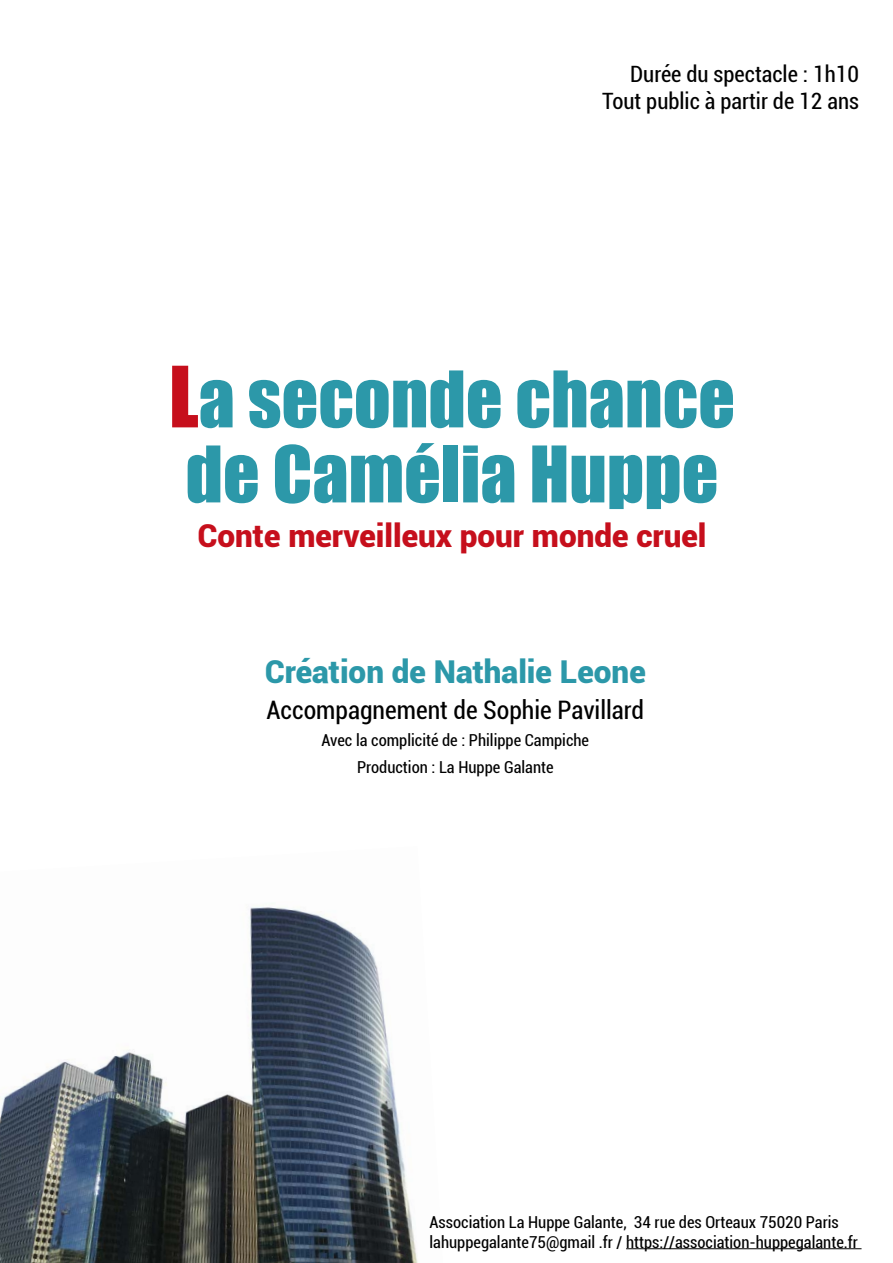
<style>
.page{position:relative;width:893px;height:1263px;background:#fff}
.page>*{position:absolute;margin:0;border:0;box-sizing:border-box;transform-origin:0 0}
.t1{font:72px/75px "Impact";color:#2c98a9}
.t2{font:900 31.5px "Roboto";color:#c60f1c}
.t3{font:900 31.5px "Roboto";color:#2c98a9}
.t4{font:condensed 25.5px "Roboto";color:#000}
.t5{font:condensed 22.5px/27px "Roboto";color:#000;text-align:right}
.t6{font:condensed 16.5px/27px "Roboto";color:#000;text-align:center}
.s1{font-size:78px;color:#c60f1c}
</style>
<div class="page">
<img style="left:0;top:907px;width:418px;height:356px">
<hr style="left:626px;top:1248px;width:235px;height:1px;background:#000">
<h3 class="t5" style="left:602px;top:60px;width:258px">Durée du spectacle : 1h10<br>Tout public à partir de 12 ans</h3>
<h1 class="t1" style="left:169px;top:360px;width:568px"><span class="s1">L</span>a seconde chance de Camélia Huppe</h1>
<h2 class="t2" style="left:197px;top:514px;width:511px">Conte merveilleux pour monde cruel</h2>
<h2 class="t3" style="left:265px;top:649px;width:382px">Création de Nathalie Leone</h2>
<h3 class="t4" style="left:267px;top:692px;width:379px">Accompagnement de Sophie Pavillard</h3>
<p class="t6" style="left:322px;top:726px;width:269px">Avec la complicité de : Philippe Campiche<br>Production : La Huppe Galante</p>
<p class="t6" style="left:429px;top:1211px;width:430px;line-height:19.8px;text-align:left">Association La Huppe Galante, 34 rue des Orteaux 75020 Paris lahuppegalante75@gmail .fr / https://association-huppegalante.fr</p>
</div>
